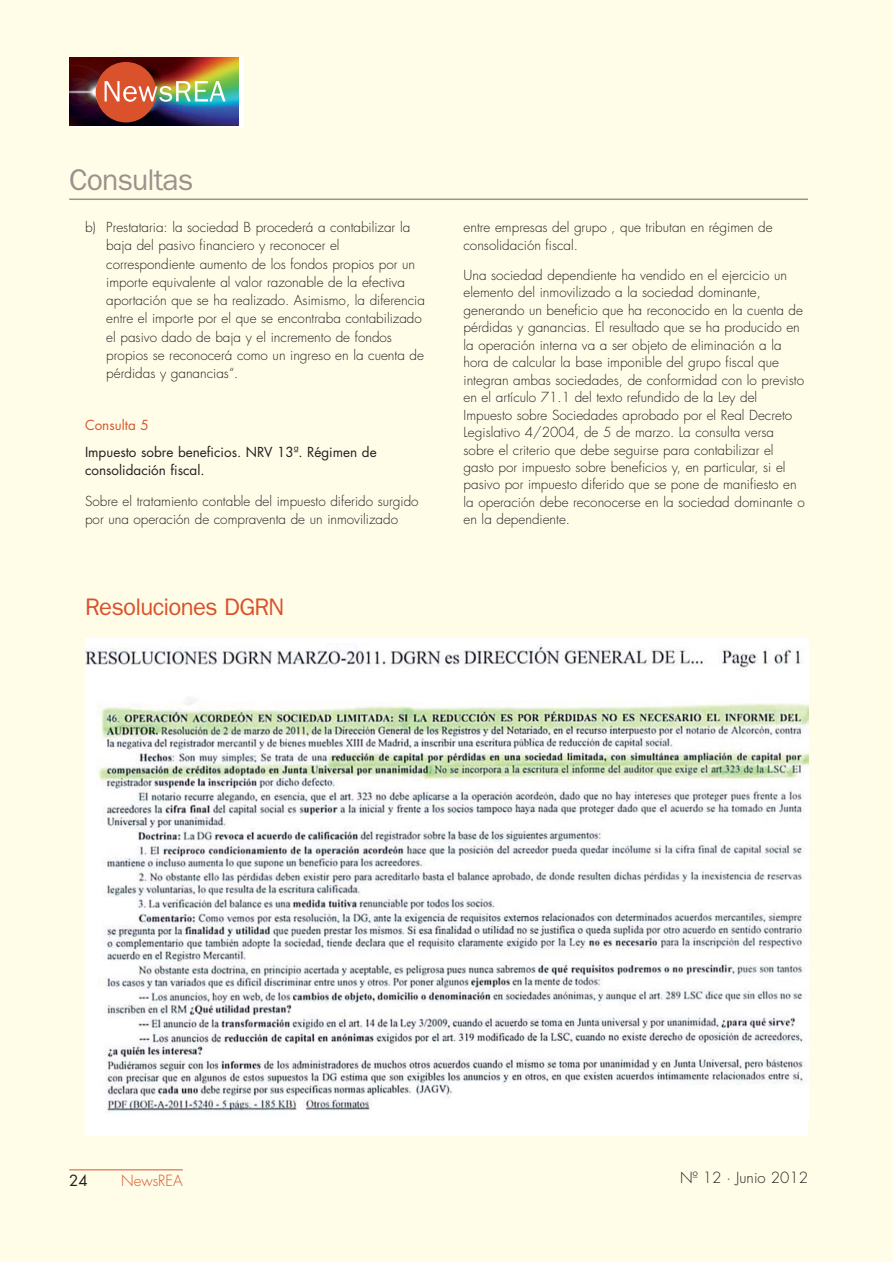
<style>
.page{position:relative;width:893px;height:1263px;background:#fff}
.page>*{position:absolute;margin:0;border:0;box-sizing:border-box;transform-origin:0 0}
.t1{font:30px "Franklin Gothic";letter-spacing:-.03em;color:#9e918d}
.t2{font:24px "Franklin Gothic";letter-spacing:-.03em;color:#da522b}
.t3{font:300 15px "Futura";color:#231f20}
.t4{font:300 15px "Futura";color:#da522b}
.t5{font:15px "Futura";color:#231f20}
.t6{font:300 13.5px/17.4px "Futura";color:#231f20}
.t7{font:13.5px/18.1px "Futura";color:#231f20}
.t8{font:13.5px "Futura";color:#da522b}
</style>
<div class="page">
<div style="left:0;top:0;width:892px;height:1262px;background:#fffde8"></div>
<div style="left:69px;top:57px;width:175px;height:71px;background:#fff"></div>
<img style="left:69px;top:58px;width:170px;height:68px">
<div style="left:96px;top:62px;width:60px;height:60px;background:#da522b;border-radius:50%"></div>
<img style="left:105px;top:81px;width:121px;height:21px">
<hr style="left:69px;top:1170px;width:114px;height:1px;background:#da522b">
<hr style="left:69px;top:199px;width:739px;height:1px;background:#9e918d">
<div style="left:85px;top:638px;width:723px;height:497px;background:#fff"></div>
<img style="left:85px;top:644px;width:723px;height:468px">
<h1 class="t1" style="left:69px;top:169px;width:126px">Consultas</h1>
<p class="t6" style="left:106px;top:219px;width:320px;line-height:18.1px;text-indent:-21px">b) Prestataria: la sociedad B procederá a contabilizar la baja del pasivo financiero y reconocer el correspondiente aumento de los fondos propios por un importe equivalente al valor razonable de la efectiva aportación que se ha realizado. Asimismo, la diferencia entre el importe por el que se encontraba contabilizado el pasivo dado de baja y el incremento de fondos propios se reconocerá como un ingreso en la cuenta de pérdidas y ganancias“.</p>
<p class="t8" style="left:85px;top:419px;width:65px">Consulta 5</p>
<p class="t7" style="left:85px;top:444px;width:293px">Impuesto sobre beneficios. NRV 13ª. Régimen de consolidación fiscal.</p>
<p class="t6" style="left:85px;top:493px;width:335px;line-height:18.1px">Sobre el tratamiento contable del impuesto diferido surgido por una operación de compraventa de un inmovilizado</p>
<h2 class="t2" style="left:85px;top:598px;width:201px">Resoluciones DGRN</h2>
<p class="t6" style="left:463px;top:220px;width:311px">entre empresas del grupo , que tributan en régimen de consolidación fiscal.</p>
<p class="t6" style="left:463px;top:267px;width:343px">Una sociedad dependiente ha vendido en el ejercicio un elemento del inmovilizado a la sociedad dominante, generando un beneficio que ha reconocido en la cuenta de pérdidas y ganancias. El resultado que se ha producido en la operación interna va a ser objeto de eliminación a la hora de calcular la base imponible del grupo fiscal que integran ambas sociedades, de conformidad con lo previsto en el artículo 71.1 del texto refundido de la Ley del Impuesto sobre Sociedades aprobado por el Real Decreto Legislativo 4/2004, de 5 de marzo. La consulta versa sobre el criterio que debe seguirse para contabilizar el gasto por impuesto sobre beneficios y, en particular, si el pasivo por impuesto diferido que se pone de manifiesto en la operación debe reconocerse en la sociedad dominante o en la dependiente.</p>
<p class="t5" style="left:69px;top:1174px;width:20px">24</p>
<p class="t4" style="left:121px;top:1173px;width:63px">NewsREA</p>
<p class="t3" style="left:680px;top:1171px;width:129px">Nº 12 · Junio 2012</p>
</div>
